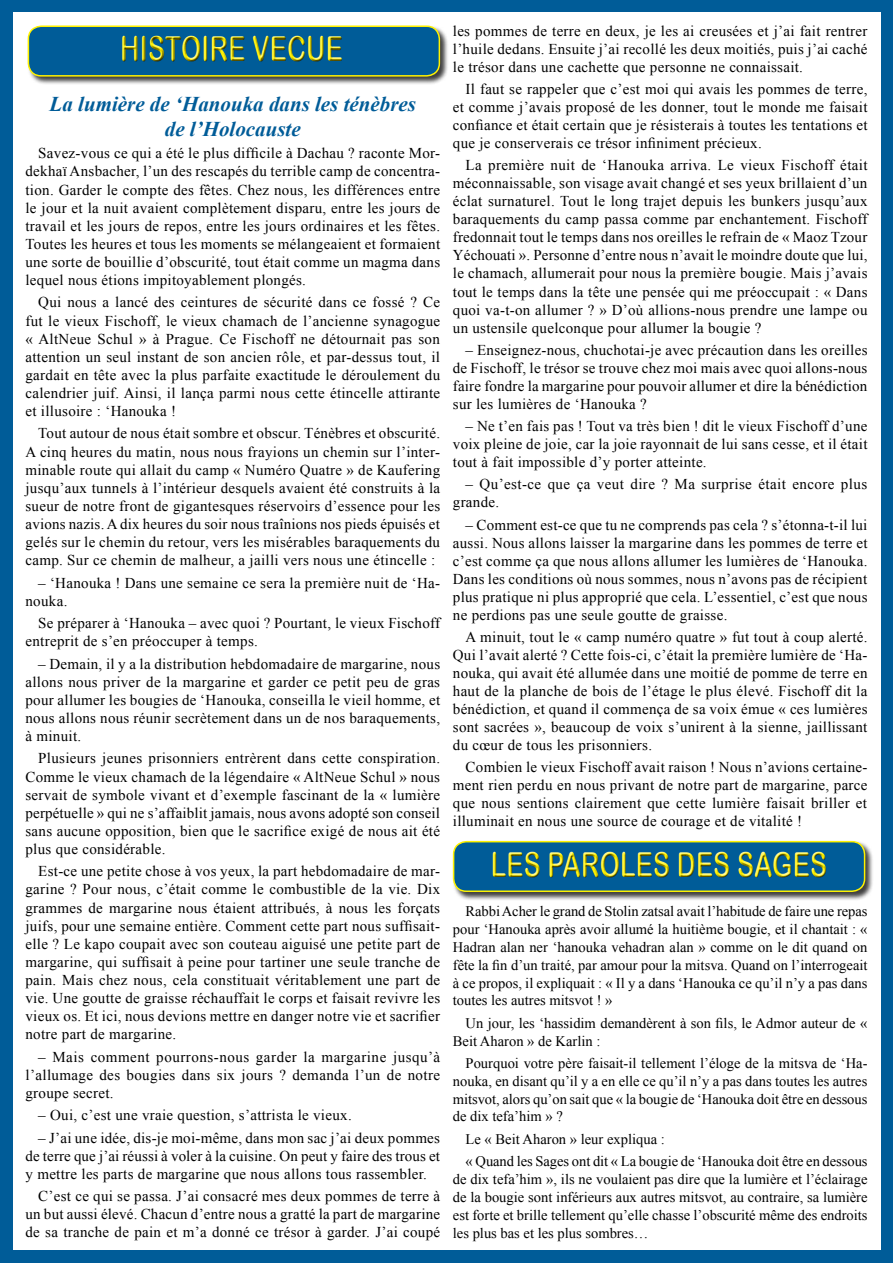
<style>
.page{position:relative;width:893px;height:1263px;background:#fff}
.page>*{position:absolute;margin:0;border:0;box-sizing:border-box;transform-origin:0 0}
.t1{font:34.5px "Arial Rounded MT Bold";color:#fff200;scale:.75 1}
.t2{font:italic 700 21px/25.3px "Times New Roman";color:#005c98;text-align:center}
.t3{font:15px/18.1px "Times New Roman";letter-spacing:.02em;color:#000;text-align:justify}
.t4{font:14.55px/17.9px "Times New Roman";color:#000;text-align:justify}
</style>
<div class="page">
<div style="left:0;top:0;width:892px;height:1263px;background:#005c98"></div>
<div style="left:13px;top:13px;width:867px;height:1237px;background:#fff"></div>
<hr style="left:892px;top:0;width:1px;height:1263px;background:#005c98">
<div style="left:27px;top:25px;width:428px;height:66px;background:#000;opacity:.75"></div>
<div style="left:28px;top:26px;width:412px;height:51px;border:2px solid #fff200;border-radius:13px"></div>
<div style="left:452px;top:840px;width:429px;height:67px;background:#000;opacity:.75"></div>
<div style="left:453px;top:841px;width:412px;height:51px;border:2px solid #fff200;border-radius:13px"></div>
<div style="left:452px;top:844px;width:414px;height:47px;background:#000;opacity:.91"></div>
<div style="left:25px;top:28px;width:413px;height:46px;background:#000;opacity:.91"></div>
<h1 class="t1" style="left:120px;top:28px;width:299px">HISTOIRE VECUE</h1>
<p class="t3" style="left:453px;top:22px;width:416px">les pommes de terre en deux, je les ai creusées et j’ai fait rentrer l’huile dedans. Ensuite j’ai recollé les deux moitiés, puis j’ai caché le trésor dans une cachette que personne ne connaissait.</p>
<p class="t3" style="left:453px;top:80px;width:416px;text-indent:13px">Il faut se rappeler que c’est moi qui avais les pommes de terre, et comme j’avais proposé de les donner, tout le monde me faisait confiance et était certain que je résisterais à toutes les tentations et que je conserverais ce trésor infiniment précieux.</p>
<p class="t3" style="left:453px;top:156px;width:416px;text-indent:13px">La première nuit de ‘Hanouka arriva. Le vieux Fischoff était méconnaissable, son visage avait changé et ses yeux brillaient d’un éclat surnaturel. Tout le long trajet depuis les bunkers jusqu’aux baraquements du camp passa comme par enchantement. Fischoff fredonnait tout le temps dans nos oreilles le refrain de « Maoz Tzour Yéchouati ». Personne d’entre nous n’avait le moindre doute que lui, le chamach, allumerait pour nous la première bougie. Mais j’avais tout le temps dans la tête une pensée qui me préoccupait : « Dans quoi va-t-on allumer ? » D’où allions-nous prendre une lampe ou un ustensile quelconque pour allumer la bougie ?</p>
<p class="t3" style="left:453px;top:340px;width:416px;text-indent:13px">– Enseignez-nous, chuchotai-je avec précaution dans les oreilles de Fischoff, le trésor se trouve chez moi mais avec quoi allons-nous faire fondre la margarine pour pouvoir allumer et dire la bénédiction sur les lumières de ‘Hanouka ?</p>
<p class="t3" style="left:453px;top:417px;width:416px;text-indent:13px">– Ne t’en fais pas ! Tout va très bien ! dit le vieux Fischoff d’une voix pleine de joie, car la joie rayonnait de lui sans cesse, et il était tout à fait impossible d’y porter atteinte.</p>
<p class="t3" style="left:453px;top:475px;width:416px;text-indent:13px">– Qu’est-ce que ça veut dire ? Ma surprise était encore plus grande.</p>
<p class="t3" style="left:453px;top:515px;width:416px;text-indent:13px">– Comment est-ce que tu ne comprends pas cela ? s’étonna-t-il lui aussi. Nous allons laisser la margarine dans les pommes de terre et c’est comme ça que nous allons allumer les lumières de ‘Hanouka.<br>Dans les conditions où nous sommes, nous n’avons pas de récipient plus pratique ni plus approprié que cela. L’essentiel, c’est que nous ne perdions pas une seule goutte de graisse.</p>
<p class="t3" style="left:453px;top:628px;width:416px;text-indent:13px">A minuit, tout le « camp numéro quatre » fut tout à coup alerté.<br>Qui l’avait alerté ? Cette fois-ci, c’était la première lumière de ‘Ha&shy;nouka, qui avait été allumée dans une moitié de pomme de terre en haut de la planche de bois de l’étage le plus élevé. Fischoff dit la bénédiction, et quand il commença de sa voix émue « ces lumières sont sacrées », beaucoup de voix s’unirent à la sienne, jaillissant du cœur de tous les prisonniers.</p>
<p class="t3" style="left:453px;top:758px;width:416px;text-indent:13px">Combien le vieux Fischoff avait raison ! Nous n’avions certaine&shy;ment rien perdu en nous privant de notre part de margarine, parce que nous sentions clairement que cette lumière faisait briller et illuminait en nous une source de courage et de vitalité !</p>
<h2 class="t2" style="left:50px;top:90px;width:368px">La lumière de ‘Hanouka dans les ténèbres de l’Holocauste</h2>
<p class="t3" style="left:26px;top:144px;width:416px;text-indent:13px">Savez-vous ce qui a été le plus difficile à Dachau ? raconte Mor&shy;dekhaï Ansbacher, l’un des rescapés du terrible camp de concentra&shy;tion. Garder le compte des fêtes. Chez nous, les différences entre le jour et la nuit avaient complètement disparu, entre les jours de travail et les jours de repos, entre les jours ordinaires et les fêtes.<br>Toutes les heures et tous les moments se mélangeaient et formaient une sorte de bouillie d’obscurité, tout était comme un magma dans lequel nous étions impitoyablement plongés.</p>
<p class="t3" style="left:26px;top:293px;width:416px;text-indent:13px">Qui nous a lancé des ceintures de sécurité dans ce fossé ? Ce fut le vieux Fischoff, le vieux chamach de l’ancienne synagogue « AltNeue Schul » à Prague. Ce Fischoff ne détournait pas son attention un seul instant de son ancien rôle, et par-dessus tout, il gardait en tête avec la plus parfaite exactitude le déroulement du calendrier juif. Ainsi, il lança parmi nous cette étincelle attirante et illusoire : ‘Hanouka !</p>
<p class="t3" style="left:26px;top:424px;width:416px;text-indent:13px">Tout autour de nous était sombre et obscur. Ténèbres et obscurité.<br>A cinq heures du matin, nous nous frayions un chemin sur l’inter&shy;minable route qui allait du camp « Numéro Quatre » de Kaufering jusqu’aux tunnels à l’intérieur desquels avaient été construits à la sueur de notre front de gigantesques réservoirs d’essence pour les avions nazis. A dix heures du soir nous traînions nos pieds épuisés et gelés sur le chemin du retour, vers les misérables baraquements du camp. Sur ce chemin de malheur, a jailli vers nous une étincelle :</p>
<p class="t3" style="left:26px;top:573px;width:416px;text-indent:13px">– ‘Hanouka ! Dans une semaine ce sera la première nuit de ‘Ha&shy;nouka.</p>
<p class="t3" style="left:26px;top:614px;width:416px;text-indent:13px">Se préparer à ‘Hanouka – avec quoi ? Pourtant, le vieux Fischoff entreprit de s’en préoccuper à temps.</p>
<p class="t3" style="left:26px;top:654px;width:416px;text-indent:13px">– Demain, il y a la distribution hebdomadaire de margarine, nous allons nous priver de la margarine et garder ce petit peu de gras pour allumer les bougies de ‘Hanouka, conseilla le vieil homme, et nous allons nous réunir secrètement dans un de nos baraquements, à minuit.</p>
<p class="t3" style="left:26px;top:749px;width:416px;text-indent:13px">Plusieurs jeunes prisonniers entrèrent dans cette conspiration.<br>Comme le vieux chamach de la légendaire « AltNeue Schul » nous servait de symbole vivant et d’exemple fascinant de la « lumière perpétuelle » qui ne s’affaiblit jamais, nous avons adopté son conseil sans aucune opposition, bien que le sacrifice exigé de nous ait été plus que considérable.</p>
<p class="t3" style="left:26px;top:862px;width:416px;text-indent:13px">Est-ce une petite chose à vos yeux, la part hebdomadaire de mar&shy;garine ? Pour nous, c’était comme le combustible de la vie. Dix grammes de margarine nous étaient attribués, à nous les forçats juifs, pour une semaine entière. Comment cette part nous suffisait&shy;elle ? Le kapo coupait avec son couteau aiguisé une petite part de margarine, qui suffisait à peine pour tartiner une seule tranche de pain. Mais chez nous, cela constituait véritablement une part de vie. Une goutte de graisse réchauffait le corps et faisait revivre les vieux os. Et ici, nous devions mettre en danger notre vie et sacrifier notre part de margarine.</p>
<p class="t3" style="left:26px;top:1047px;width:416px;text-indent:13px">– Mais comment pourrons-nous garder la margarine jusqu’à l’allumage des bougies dans six jours ? demanda l’un de notre groupe secret.</p>
<p class="t3" style="left:38px;top:1106px;width:315px">– Oui, c’est une vraie question, s’attrista le vieux.</p>
<p class="t3" style="left:26px;top:1128px;width:416px;text-indent:13px">– J’ai une idée, dis-je moi-même, dans mon sac j’ai deux pommes de terre que j’ai réussi à voler à la cuisine. On peut y faire des trous et y mettre les parts de margarine que nous allons tous rassembler.</p>
<p class="t3" style="left:26px;top:1187px;width:416px;text-indent:13px">C’est ce qui se passa. J’ai consacré mes deux pommes de terre à un but aussi élevé. Chacun d’entre nous a gratté la part de margarine de sa tranche de pain et m’a donné ce trésor à garder. J’ai coupé</p>
<h1 class="t1" style="left:491px;top:845px;width:450px">LES PAROLES DES SAGES</h1>
<p class="t4" style="left:453px;top:902px;width:416px;text-indent:13px">Rabbi Acher le grand de Stolin zatsal avait l’habitude de faire une repas pour ‘Hanouka après avoir allumé la huitième bougie, et il chantait : « Hadran alan ner ‘hanouka vehadran alan » comme on le dit quand on fête la fin d’un traité, par amour pour la mitsva. Quand on l’interrogeait à ce propos, il expliquait : « Il y a dans ‘Hanouka ce qu’il n’y a pas dans toutes les autres mitsvot ! »</p>
<p class="t4" style="left:453px;top:1013px;width:416px;text-indent:13px">Un jour, les ‘hassidim demandèrent à son fils, le Admor auteur de «<br>Beit Aharon » de Karlin :</p>
<p class="t4" style="left:453px;top:1054px;width:416px;text-indent:13px">Pourquoi votre père faisait-il tellement l’éloge de la mitsva de ‘Ha&shy;nouka, en disant qu’il y a en elle ce qu’il n’y a pas dans toutes les autres mitsvot, alors qu’on sait que « la bougie de ‘Hanouka doit être en dessous de dix tefa’him » ?</p>
<p class="t4" style="left:466px;top:1127px;width:403px;line-height:22.2px">Le « Beit Aharon » leur expliqua :<br>« Quand les Sages ont dit « La bougie de ‘Hanouka doit être en dessous</p>
<p class="t4" style="left:453px;top:1170px;width:416px">de dix tefa’him », ils ne voulaient pas dire que la lumière et l’éclairage de la bougie sont inférieurs aux autres mitsvot, au contraire, sa lumière est forte et brille tellement qu’elle chasse l’obscurité même des endroits les plus bas et les plus sombres…</p>
</div>
